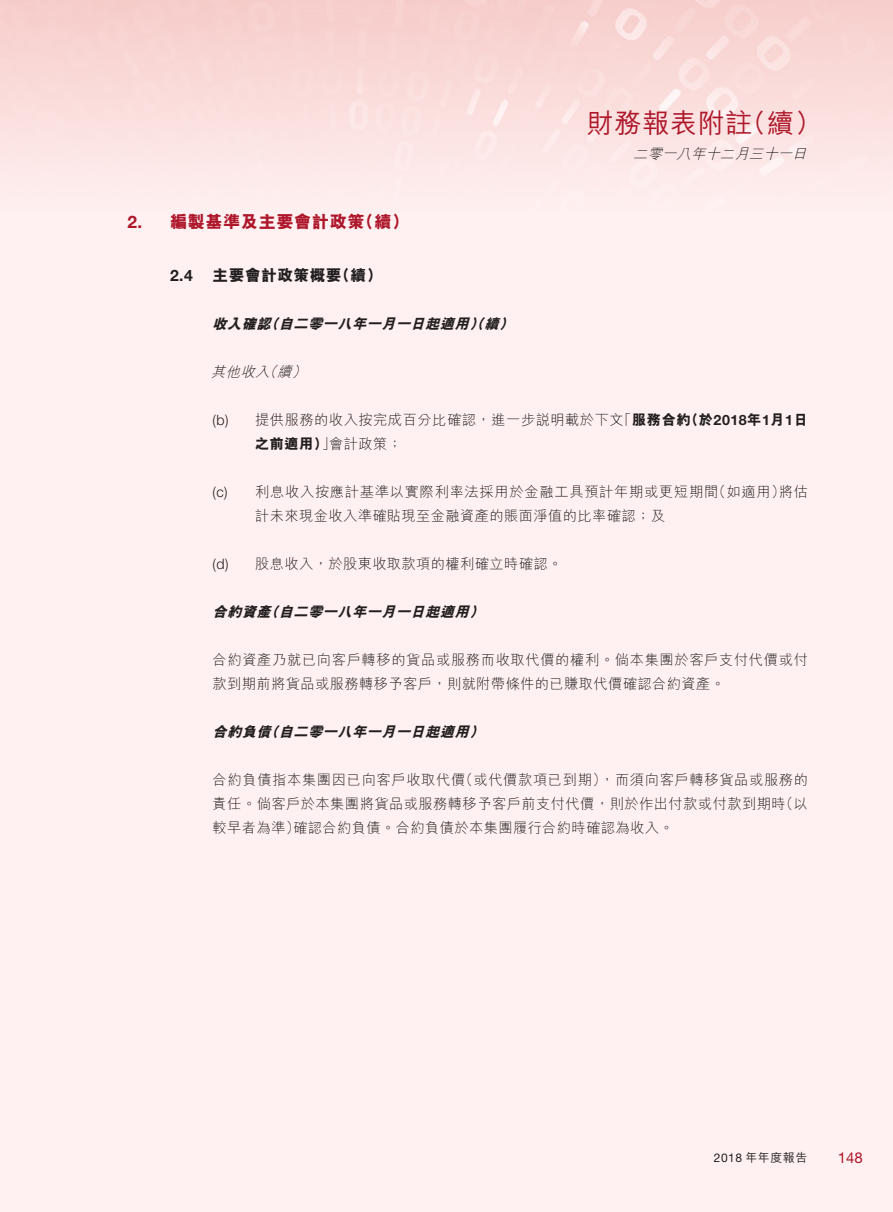
<style>
.page{position:relative;width:893px;height:1212px;background:#fff1f1}
.page>*{position:absolute;margin:0;border:0;box-sizing:border-box;transform-origin:0 0}
.t1{font:500 27px "M Hei HK";letter-spacing:.03em;color:#ae172b}
.t2{font:800 17.25px "M Hei HK";letter-spacing:.03em;color:#ae172b}
.t3{font:700 17.25px "Helvetica Neue LT Std";color:#ae172b}
.t4{font:800 15.75px "M Hei HK";letter-spacing:.03em;color:#231f20}
.t5{font:700 15.75px "Helvetica Neue LT Std";color:#231f20}
.t6{font:15px "Helvetica Neue LT Std";color:#ae172b}
.t7{font:300 14.25px/24px "M Hei HK";letter-spacing:.03em;color:#231f20}
.t8{font:italic 800 14.25px "M Hei HK";color:#231f20}
.t9{font:300 14.25px "M Hei HK";letter-spacing:.05em;color:#231f20}
.t10{font:italic 300 14.25px "M Hei HK";color:#231f20}
.t11{font:700 14.25px "Helvetica Neue LT Std";color:#231f20}
.t12{font:800 14.25px "M Hei HK";letter-spacing:.03em;color:#231f20}
.t13{font:300 14.25px "Helvetica Neue LT Std";color:#231f20}
.t14{font:500 12px "M Hei HK";letter-spacing:.04em;color:#231f20}
.s1{font-family:"M Hei HK";font-weight:800}
.s2{font-weight:300}
.s3{font-family:"Helvetica Neue LT Std";font-weight:400}
</style>
<div class="page">
<p class="t3" style="left:128px;top:211px;width:16px">2.</p>
<h1 class="t1" style="left:587px;top:103px;width:167px">財務報表附註</h1>
<h1 class="t1" style="left:739px;top:103px;width:84px">（續(</h1>
<p class="t2" style="left:170px;top:213px;width:196px">編製基準及主要會計政策</p>
<p class="t2" style="left:357px;top:213px;width:54px">（續(</p>
<p class="t5" style="left:170px;top:265px;width:24px">2.4</p>
<p class="t4" style="left:213px;top:267px;width:131px">主要會計政策概要</p>
<p class="t4" style="left:334px;top:267px;width:49px">（續(</p>
<p class="t8" style="left:264px;top:316px;width:19px">（</p>
<p class="t8" style="left:469px;top:316px;width:20px">）（</p>
<p class="t8" style="left:499px;top:316px;width:19px">(</p>
<p class="t8" style="left:213px;top:316px;width:261px">收入確認自二零一八年一月一日起適用</p>
<p class="t8" style="left:484px;top:316px;width:19px">續</p>
<p class="t10" style="left:211px;top:364px;width:86px">其他收入續</p>
<p class="t10" style="left:263px;top:364px;width:20px">（</p>
<p class="t10" style="left:292px;top:364px;width:20px">(</p>
<p class="t10" style="left:633px;top:147px;width:178px">二零一八年十二月三十一日</p>
<p class="t13" style="left:213px;top:411px;width:17px">b( )</p>
<p class="t13" style="left:213px;top:483px;width:17px">c( )</p>
<p class="t13" style="left:213px;top:555px;width:17px">d( )</p>
<p class="t7" style="left:255px;top:407px;width:370px">提供服務的收入按完成百分比確認，進一步說明載於下文</p>
<p class="t11" style="left:684px;top:411px;width:125px"><span class="s1">（於</span>2018<span class="s1">年 月</span>1 <span class="s1">日</span>1</p>
<p class="t12" style="left:617px;top:412px;width:75px"><span class="s2">「</span>服務合約</p>
<p class="t7" style="left:329px;top:431px;width:74px">會計政策;</p>
<p class="t12" style="left:255px;top:436px;width:82px">之前適用）<span class="s2">」</span></p>
<p class="t7" style="left:712px;top:479px;width:75px">（如適用）</p>
<p class="t7" style="left:779px;top:479px;width:31px">將估</p>
<p class="t9" style="left:255px;top:484px;width:465px">利息收入按應計基準以實際利率法採用於金融工具預計年期或更短期間</p>
<p class="t7" style="left:255px;top:503px;width:411px">計未來現金收入準確貼現至金融資產的賬面淨值的比率確認；及</p>
<p class="t7" style="left:255px;top:551px;width:309px">股息收入，於股東收取款項的權利確立時確認。</p>
<p class="t8" style="left:264px;top:604px;width:19px">（</p>
<p class="t7" style="left:213px;top:647px;width:597px">合約資產乃就已向客戶轉移的貨品或服務而收取代價的權利。倘本集團於客戶支付代價或付款到期前將貨品或服務轉移予客戶，則就附帶條件的已賺取代價確認合約資產。</p>
<p class="t8" style="left:469px;top:724px;width:19px">(</p>
<p class="t8" style="left:469px;top:604px;width:19px">(</p>
<p class="t8" style="left:213px;top:604px;width:261px">合約資產自二零一八年一月一日起適用</p>
<p class="t8" style="left:264px;top:724px;width:19px">（</p>
<p class="t8" style="left:213px;top:724px;width:261px">合約負債自二零一八年一月一日起適用</p>
<p class="t7" style="left:459px;top:767px;width:351px">（或代價款項已到期，）而須向客戶轉移貨品或服務的</p>
<p class="t7" style="left:213px;top:767px;width:254px">合約負債指本集團因已向客戶收取代價</p>
<p class="t7" style="left:293px;top:791px;width:494px;text-indent:-81px">責任。倘客戶於本集團將貨品或服務轉移予客戶前支付代價，則於作出付款或付款到期時確認合約負債。合約負債於本集團履行合約時確認為收入。</p>
<p class="t7" style="left:779px;top:791px;width:30px">（以</p>
<p class="t7" style="left:213px;top:815px;width:89px">較早者為準）</p>
<p class="t14" style="left:714px;top:1149px;width:95px"><span class="s3">2018</span> 年年度報告</p>
<p class="t6" style="left:838px;top:1149px;width:27px">148</p>
</div>
